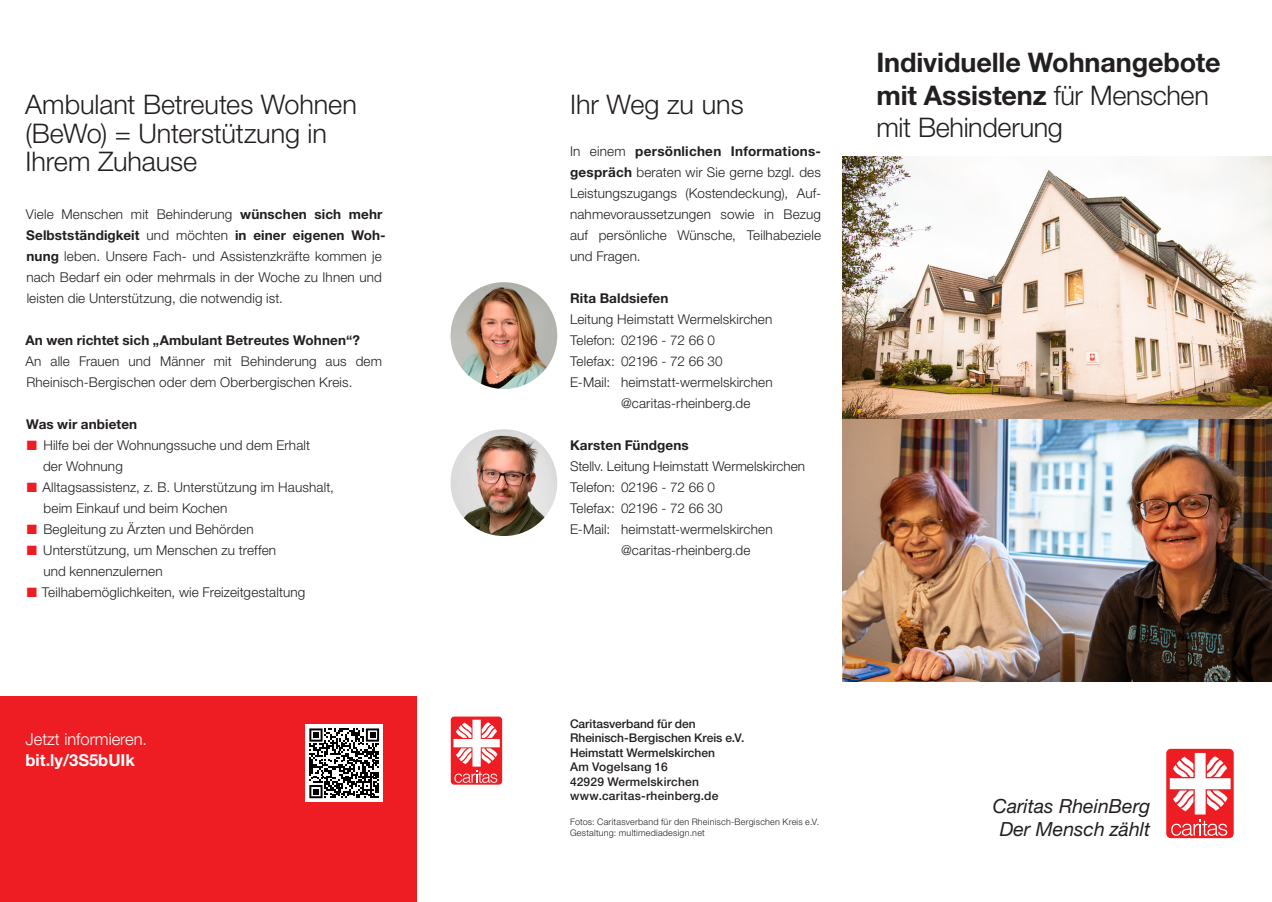
<style>
.page{position:relative;width:1272px;height:902px;background:#fff}
.page>*{position:absolute;margin:0;border:0;box-sizing:border-box;transform-origin:0 0}
.t1{font:300 27px/28.5px "Helvetica Neue";letter-spacing:-.005em;color:#231f20}
.t2{font:700 27px/32.4px "Helvetica Neue";letter-spacing:-.005em;color:#231f20}
.t3{font:italic 19.5px/23.4px "Helvetica Neue";color:#231f20;text-align:center}
.t4{font:300 16.5px "Helvetica Neue";color:#fff}
.t5{font:700 16.5px "Helvetica Neue";color:#fff}
.t6{font:300 13.5px/21px "Helvetica Neue";letter-spacing:.01em;color:#231f20}
.t7{font:700 13.5px "Helvetica Neue";letter-spacing:.01em;color:#231f20}
.t8{font:500 12px/14.4px "Helvetica Neue";color:#231f20}
.t9{font:300 9px/10.8px "Helvetica Neue";letter-spacing:.025em;color:#231f20}
.s1{font-weight:700}
.s2{color:#ee1d23}
.s3{font-weight:300}
</style>
<div class="page">
<img style="left:842px;top:156px;width:429px;height:525px">
<div style="left:451px;top:716px;width:51px;height:68px;background:#ee1d23;border-radius:3px"></div>
<svg style="left:453px;top:719px;width:47px;height:63px"></svg>
<div style="left:1166px;top:748px;width:67px;height:90px;background:#ee1d23;border-radius:5px"></div>
<svg style="left:1169px;top:753px;width:61px;height:82px"></svg>
<div style="left:0;top:696px;width:417px;height:205px;background:#ee1d23"></div>
<img style="left:450px;top:282px;width:107px;height:107px;border-radius:53px">
<img style="left:450px;top:429px;width:107px;height:107px;border-radius:53px">
<div style="left:305px;top:724px;width:78px;height:77px;background:#fff"></div>
<svg style="left:309px;top:728px;width:70px;height:70px"></svg>
<h1 class="t1" style="left:25px;top:90px;width:333px">Ambulant Betreutes Wohnen (BeWo) = Unterstützung in<br>Ihrem Zuhause</h1>
<p class="t6" style="left:26px;top:203px;width:361px">Viele Menschen mit Behinderung <span class="s1">wünschen sich mehr Selbstständigkeit</span> und möchten <span class="s1">in einer eigenen Woh&shy;nung</span> leben. Unsere Fach- und Assistenzkräfte kommen je nach Bedarf ein oder mehrmals in der Woche zu Ihnen und leisten die Unterstützung, die notwendig ist.</p>
<p class="t7" style="left:25px;top:332px;width:336px">An wen richtet sich „Ambulant Betreutes Wohnen“?</p>
<p class="t6" style="left:25px;top:350px;width:358px">An alle Frauen und Männer mit Behinderung aus dem<br>Rheinisch-Bergischen oder dem Oberbergischen Kreis.</p>
<p class="t7" style="left:26px;top:416px;width:113px">Was wir anbieten</p>
<p class="t6" style="left:43px;top:434px;width:268px;text-indent:-16px"><span class="s2">■</span> Hilfe bei der Wohnungssuche und dem Erhalt der Wohnung</p>
<p class="t6" style="left:44px;top:476px;width:292px;text-indent:-17px"><span class="s2">■</span> Alltagsassistenz, z. B. Unterstützung im Haushalt, beim Einkauf und beim Kochen</p>
<p class="t6" style="left:27px;top:518px;width:228px"><span class="s2">■</span> Begleitung zu Ärzten und Behörden</p>
<p class="t6" style="left:43px;top:539px;width:234px;text-indent:-17px"><span class="s2">■</span> Unterstützung, um Menschen zu treffen und kennenzulernen</p>
<p class="t6" style="left:27px;top:582px;width:280px"><span class="s2">■</span> Teilhabemöglichkeiten, wie Freizeitgestaltung</p>
<p class="t4" style="left:26px;top:728px;width:123px">Jetzt informieren.</p>
<p class="t5" style="left:26px;top:749px;width:111px">bit.ly/3S5bUIk</p>
<h1 class="t1" style="left:570px;top:90px;width:175px">Ihr Weg zu uns</h1>
<p class="t6" style="left:570px;top:140px;width:252px;text-align:justify">In einem <span class="s1">persönlichen Informations&shy;gespräch</span> beraten wir Sie gerne bzgl. des Leistungszugangs (Kostendeckung), Auf&shy;nahmevoraussetzungen sowie in Bezug auf persönliche Wünsche, Teilhabeziele und Fragen.</p>
<p class="t7" style="left:570px;top:290px;width:100px">Rita Baldsiefen</p>
<p class="t6" style="left:570px;top:308px;width:204px">Leitung Heimstatt Wermelskirchen</p>
<p class="t6" style="left:570px;top:329px;width:147px">Telefon: 02196 - 72 66 0</p>
<p class="t6" style="left:570px;top:350px;width:154px">Telefax: 02196 - 72 66 30</p>
<p class="t6" style="left:570px;top:371px;width:204px">E-Mail: heimstatt-wermelskirchen</p>
<p class="t6" style="left:621px;top:392px;width:131px">@caritas-rheinberg.de</p>
<p class="t7" style="left:570px;top:437px;width:120px">Karsten Fündgens</p>
<p class="t6" style="left:570px;top:455px;width:236px">Stellv. Leitung Heimstatt Wermelskirchen</p>
<p class="t6" style="left:570px;top:476px;width:147px">Telefon: 02196 - 72 66 0</p>
<p class="t6" style="left:570px;top:497px;width:154px">Telefax: 02196 - 72 66 30</p>
<p class="t6" style="left:570px;top:519px;width:204px">E-Mail: heimstatt-wermelskirchen</p>
<p class="t6" style="left:621px;top:540px;width:131px">@caritas-rheinberg.de</p>
<h1 class="t2" style="left:876px;top:46px;width:346px">Individuelle Wohnangebote mit Assistenz <span class="s3">für Menschen mit Behinderung</span></h1>
<p class="t8" style="left:570px;top:716px;width:176px">Caritasverband für den<br>Rheinisch-Bergischen Kreis e.V.<br>Heimstatt Wermelskirchen<br>Am Vogelsang 16<br>42929 Wermelskirchen www.caritas-rheinberg.de</p>
<p class="t9" style="left:570px;top:816px;width:251px">Fotos: Caritasverband für den Rheinisch-Bergischen Kreis e.V.<br>Gestaltung: multimediadesign.net</p>
<h2 class="t3" style="left:992px;top:793px;width:159px">Caritas RheinBerg<br>Der Mensch zählt</h2>
</div>
